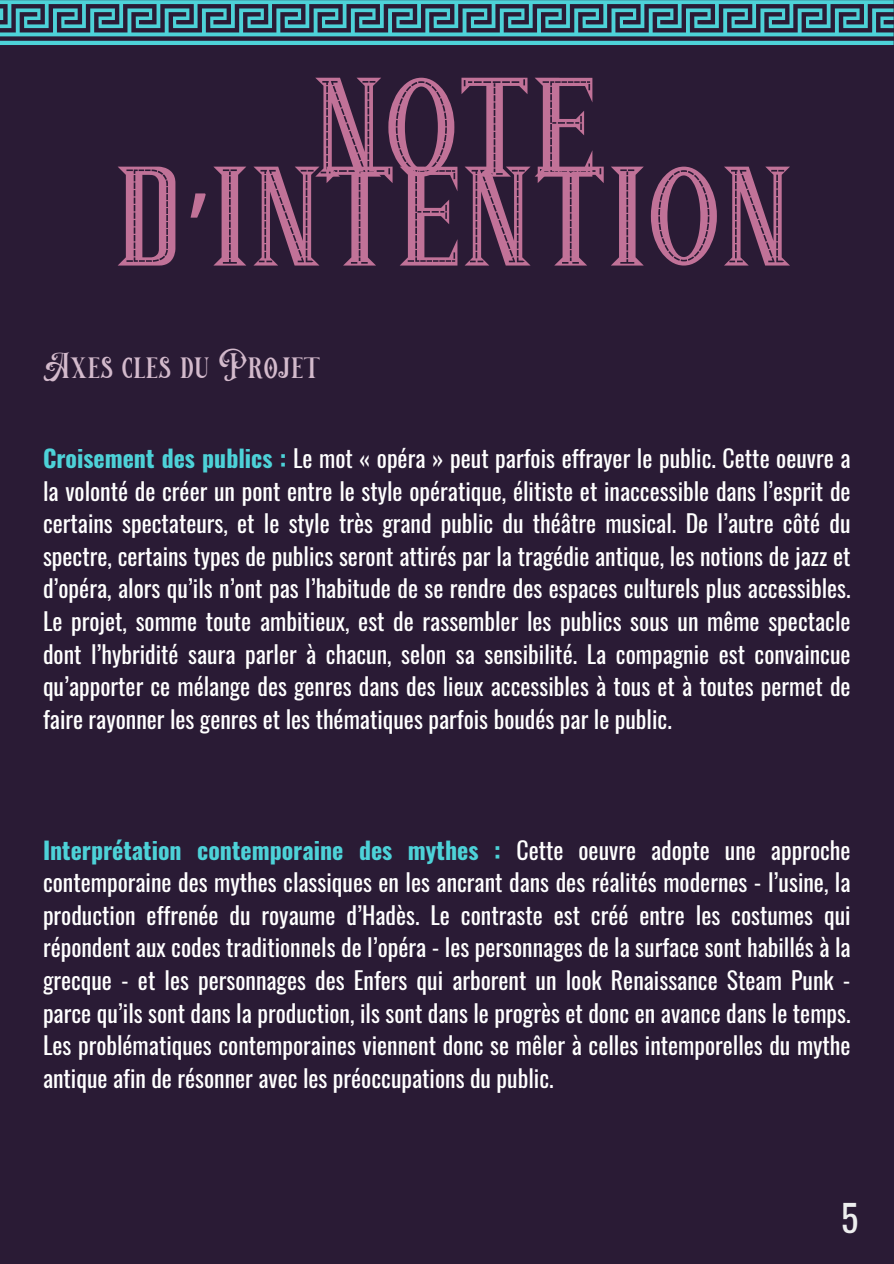
<style>
.page{position:relative;width:894px;height:1264px;background:#fff}
.page>*{position:absolute;margin:0;border:0;box-sizing:border-box;transform-origin:0 0}
.t1{font:98.85px/88.8px "POPJAZZ";color:#c17298;text-align:center}
.t2{font:36.3px "Oswald";color:#edeeee}
.t3{font:35.25px "Victorian Decade Demo Version";color:#d3bacc}
.t4{font:23.85px/32.7px "Oswald";color:#fff;text-align:justify}
.s1{font-family:"Noto Sans Gurmukhi"}
.s2{font-weight:700;color:#4dd2d8}
</style>
<div class="page">
<div style="left:0;top:0;width:893px;height:1263px;background:#2a1b35"></div>
<svg style="left:0;top:0;width:893px;height:45px"></svg>
<p class="t1" style="left:118px;top:107px;width:680px">NOTE<br>D<span class="s1">’</span>INTENTION</p>
<p class="t3" style="left:43px;top:351px;width:279px">Axes cles du Projet</p>
<h1 class="t4" style="left:43px;top:441px;width:808px"><span class="s2">Croisement des publics :</span> Le mot « opéra » peut parfois effrayer le public. Cette oeuvre a la volonté de créer un pont entre le style opératique, élitiste et inaccessible dans l’esprit de certains spectateurs, et le style très grand public du théâtre musical. De l’autre côté du spectre, certains types de publics seront attirés par la tragédie antique, les notions de jazz et d’opéra, alors qu’ils n’ont pas l’habitude de se rendre des espaces culturels plus accessibles.<br>Le projet, somme toute ambitieux, est de rassembler les publics sous un même spectacle dont l’hybridité saura parler à chacun, selon sa sensibilité. La compagnie est convaincue qu’apporter ce mélange des genres dans des lieux accessibles à tous et à toutes permet de faire rayonner les genres et les thématiques parfois boudés par le public.</h1>
<h2 class="t4" style="left:43px;top:832px;width:808px"><span class="s2">Interprétation contemporaine des mythes :</span> Cette oeuvre adopte une approche contemporaine des mythes classiques en les ancrant dans des réalités modernes - l’usine, la production effrenée du royaume d’Hadès. Le contraste est créé entre les costumes qui répondent aux codes traditionnels de l’opéra - les personnages de la surface sont habillés à la grecque - et les personnages des Enfers qui arborent un look Renaissance Steam Punk - parce qu’ils sont dans la production, ils sont dans le progrès et donc en avance dans le temps.<br>Les problématiques contemporaines viennent donc se mêler à celles intemporelles du mythe antique afin de résonner avec les préoccupations du public.</h2>
<p class="t2" style="left:840px;top:1189px;width:19px">5</p>
</div>
